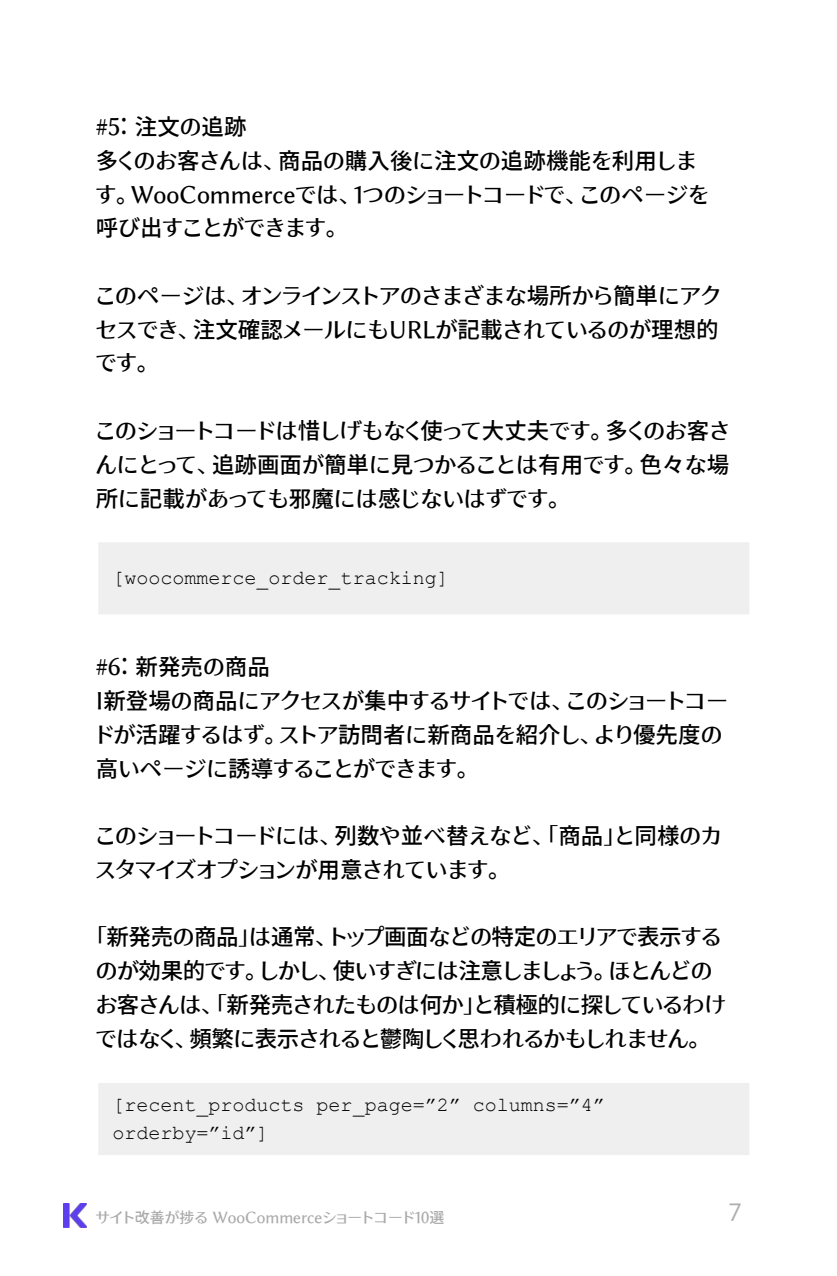
<style>
.page{position:relative;width:837px;height:1276px;background:#fff}
.page>*{position:absolute;margin:0;border:0;box-sizing:border-box;transform-origin:0 0}
.t1{font:25px "Brandon Text";color:#aeaeae}
.t2{font:22.5px/33.8px "Gen Ei Late Go P v 2";color:#000}
.t3{font:22.5px/33.8px "Gen Ei Late Go P v 2";letter-spacing:-.02em;color:#000}
.t4{font:20px/27.5px "Courier New";color:#000}
.t5{font:15px "Gen Ei Late Go P v 2";color:#aaa}
</style>
<div class="page">
<div style="left:97px;top:541px;width:653px;height:75px;background:#efefef"></div>
<div style="left:96px;top:540px;width:655px;height:77px;border:2px solid #fff"></div>
<div style="left:97px;top:1081px;width:653px;height:75px;background:#efefef"></div>
<div style="left:96px;top:1080px;width:655px;height:77px;border:2px solid #fff"></div>
<img style="left:64px;top:1203px;width:23px;height:24px">
<p class="t2" style="left:96px;top:110px;width:614px">#5: 注文の追跡<br>多くのお客さんは、商品の購入後に注文の追跡機能を利用します。WooCommerceでは、1つのショートコードで、このページを呼び出すことができます。</p>
<p class="t2" style="left:96px;top:279px;width:626px;text-align:justify">このページは、オンラインストアのさまざまな場所から簡単にアクセスでき、注文確認メールにもURLが記載されているのが理想的です。</p>
<p class="t2" style="left:96px;top:414px;width:635px;text-align:justify">このショートコードは惜しげもなく使って大丈夫です。多くのお客さんにとって、追跡画面が簡単に見つかることは有用です。色々な場所に記載があっても邪魔には感じないはずです。</p>
<p class="t4" style="left:112px;top:564px;width:338px">[woocommerce_order_tracking]</p>
<p class="t2" style="left:96px;top:650px;width:633px">#6: 新発売の商品<br>I新登場の商品にアクセスが集中するサイトでは、このショートコードが活躍するはず。ストア訪問者に新商品を紹介し、より優先度の高いページに誘導することができます。</p>
<p class="t2" style="left:96px;top:819px;width:627px">このショートコードには、列数や並べ替えなど、「商品」と同様のカスタマイズオプションが用意されています。</p>
<p class="t3" style="left:96px;top:920px;width:632px">「新発売の商品」は通常、トップ画面などの特定のエリアで表示するのが効果的です。しかし、使いすぎには注意しましょう。ほとんどのお客さんは、「新発売されたものは何か」と積極的に探しているわけではなく、頻繁に表示されると鬱陶しく思われるかもしれません。</p>
<p class="t4" style="left:112px;top:1090px;width:494px">[recent_products per_page=”2” columns=”4” orderby=”id”]</p>
<p class="t5" style="left:96px;top:1207px;width:350px">サイト改善が捗る WooCommerceショートコード10選</p>
<p class="t1" style="left:728px;top:1195px;width:14px">7</p>
</div>
